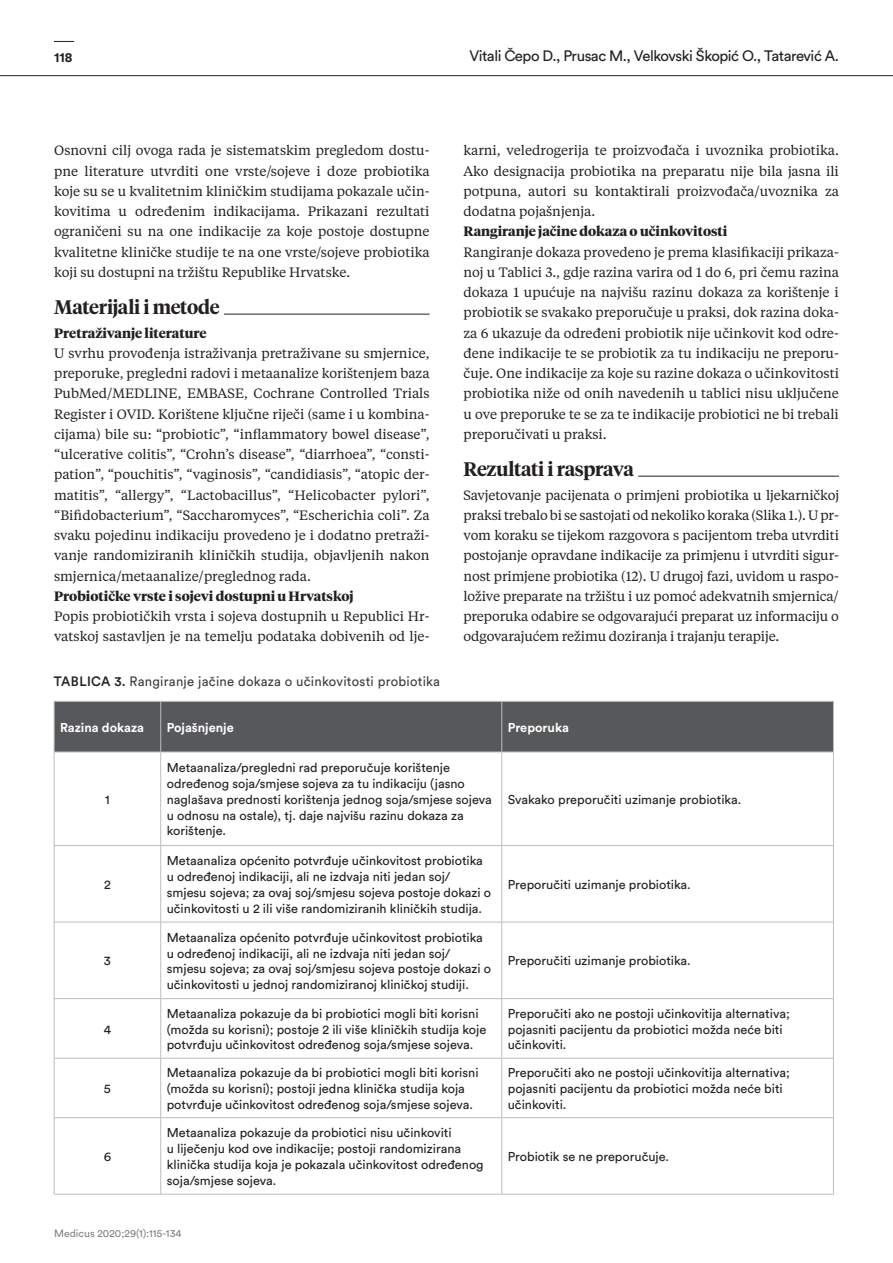
<style>
.page{position:relative;width:893px;height:1263px;background:#fff}
.page>*{position:absolute;margin:0;border:0;box-sizing:border-box;transform-origin:0 0}
.t1{font:600 19.5px "Tiempos Headline";letter-spacing:-.02em;color:#231f20}
.t2{font:15px "Circular Pro";letter-spacing:-.03em;color:#231f20}
.t3{font:13.5px/20.2px "Tiempos Headline";color:#231f20;text-align:justify}
.t4{font:700 13.5px "Tiempos Headline";color:#231f20}
.t5{font:13.5px "Circular Pro";letter-spacing:.02em;color:#3e3e3f}
.t6{font:700 13.5px "Circular Pro";color:#231f20}
.t7{font:12.75px/15.8px "Circular Pro";color:#231f20}
.t8{font:700 12.75px "Circular Pro";color:#fff}
.t9{font:10.5px "Circular Pro";color:#808285}
.s1{font-weight:500;color:#231f20}
</style>
<div class="page">
<hr style="left:54px;top:314px;width:376px;height:1px;background:#231f20">
<hr style="left:54px;top:313px;width:170px;height:3px;background:#fff">
<hr style="left:463px;top:476px;width:376px;height:1px;background:#231f20">
<hr style="left:463px;top:475px;width:175px;height:3px;background:#fff">
<hr style="left:0;top:75px;width:893px;height:1px;background:#231f20">
<svg style="left:54px;top:41px;width:20px;height:1px"></svg>
<div style="left:55px;top:702px;width:778px;height:50px;background:#57585a"></div>
<hr style="left:54px;top:701px;width:107px;height:1px;background:#bcbdc0">
<hr style="left:54px;top:702px;width:1px;height:50px;background:#bcbdc0">
<hr style="left:161px;top:701px;width:341px;height:1px;background:#bcbdc0">
<hr style="left:160px;top:702px;width:1px;height:50px;background:#bcbdc0">
<hr style="left:502px;top:701px;width:332px;height:1px;background:#bcbdc0">
<hr style="left:501px;top:702px;width:1px;height:50px;background:#bcbdc0">
<hr style="left:833px;top:702px;width:1px;height:50px;background:#bcbdc0">
<hr style="left:54px;top:752px;width:107px;height:1px;background:#bcbdc0">
<hr style="left:54px;top:752px;width:1px;height:93px;background:#bcbdc0">
<hr style="left:161px;top:752px;width:341px;height:1px;background:#bcbdc0">
<hr style="left:160px;top:752px;width:1px;height:93px;background:#bcbdc0">
<hr style="left:502px;top:752px;width:332px;height:1px;background:#bcbdc0">
<hr style="left:501px;top:752px;width:1px;height:93px;background:#bcbdc0">
<hr style="left:833px;top:752px;width:1px;height:93px;background:#bcbdc0">
<hr style="left:54px;top:845px;width:107px;height:1px;background:#bcbdc0">
<hr style="left:54px;top:846px;width:1px;height:76px;background:#bcbdc0">
<hr style="left:161px;top:845px;width:341px;height:1px;background:#bcbdc0">
<hr style="left:160px;top:846px;width:1px;height:76px;background:#bcbdc0">
<hr style="left:502px;top:845px;width:332px;height:1px;background:#bcbdc0">
<hr style="left:501px;top:846px;width:1px;height:76px;background:#bcbdc0">
<hr style="left:833px;top:846px;width:1px;height:76px;background:#bcbdc0">
<hr style="left:54px;top:922px;width:107px;height:1px;background:#bcbdc0">
<hr style="left:54px;top:922px;width:1px;height:76px;background:#bcbdc0">
<hr style="left:161px;top:922px;width:341px;height:1px;background:#bcbdc0">
<hr style="left:160px;top:922px;width:1px;height:76px;background:#bcbdc0">
<hr style="left:502px;top:922px;width:332px;height:1px;background:#bcbdc0">
<hr style="left:501px;top:922px;width:1px;height:76px;background:#bcbdc0">
<hr style="left:833px;top:922px;width:1px;height:76px;background:#bcbdc0">
<hr style="left:54px;top:998px;width:107px;height:1px;background:#bcbdc0">
<hr style="left:54px;top:999px;width:1px;height:59px;background:#bcbdc0">
<hr style="left:161px;top:998px;width:341px;height:1px;background:#bcbdc0">
<hr style="left:160px;top:999px;width:1px;height:59px;background:#bcbdc0">
<hr style="left:502px;top:998px;width:332px;height:1px;background:#bcbdc0">
<hr style="left:501px;top:999px;width:1px;height:59px;background:#bcbdc0">
<hr style="left:833px;top:999px;width:1px;height:59px;background:#bcbdc0">
<hr style="left:54px;top:1058px;width:107px;height:1px;background:#bcbdc0">
<hr style="left:54px;top:1058px;width:1px;height:59px;background:#bcbdc0">
<hr style="left:161px;top:1058px;width:341px;height:1px;background:#bcbdc0">
<hr style="left:160px;top:1058px;width:1px;height:59px;background:#bcbdc0">
<hr style="left:502px;top:1058px;width:332px;height:1px;background:#bcbdc0">
<hr style="left:501px;top:1058px;width:1px;height:59px;background:#bcbdc0">
<hr style="left:833px;top:1058px;width:1px;height:59px;background:#bcbdc0">
<hr style="left:54px;top:1117px;width:107px;height:1px;background:#bcbdc0">
<hr style="left:54px;top:1118px;width:1px;height:76px;background:#bcbdc0">
<hr style="left:161px;top:1117px;width:341px;height:1px;background:#bcbdc0">
<hr style="left:160px;top:1118px;width:1px;height:76px;background:#bcbdc0">
<hr style="left:502px;top:1117px;width:332px;height:1px;background:#bcbdc0">
<hr style="left:501px;top:1118px;width:1px;height:76px;background:#bcbdc0">
<hr style="left:833px;top:1118px;width:1px;height:76px;background:#bcbdc0">
<hr style="left:54px;top:1194px;width:107px;height:1px;background:#bcbdc0">
<hr style="left:161px;top:1194px;width:341px;height:1px;background:#bcbdc0">
<hr style="left:502px;top:1194px;width:332px;height:1px;background:#bcbdc0">
<p class="t6" style="left:54px;top:47px;width:20px">118</p>
<p class="t2" style="left:469px;top:46px;width:371px">Vitali Čepo D., Prusac M., Velkovski Škopić O., Tatarević A.</p>
<p class="t3" style="left:54px;top:140px;width:377px">Osnovni cilj ovoga rada je sistematskim pregledom dostu&shy;pne literature utvrditi one vrste/sojeve i doze probiotika koje su se u kvalitetnim kliničkim studijama pokazale učin&shy;kovitima u određenim indikacijama. Prikazani rezultati ograničeni su na one indikacije za koje postoje dostupne kvalitetne kliničke studije te na one vrste/sojeve probiotika koji su dostupni na tržištu Republike Hrvatske.</p>
<h1 class="t1" style="left:54px;top:294px;width:167px">Materijali i metode</h1>
<p class="t4" style="left:54px;top:323px;width:154px">Pretraživanje literature</p>
<p class="t3" style="left:54px;top:342px;width:377px">U svrhu provođenja istraživanja pretraživane su smjernice, preporuke, pregledni radovi i metaanalize korištenjem baza PubMed/MEDLINE, EMBASE, Cochrane Controlled Trials Register i OVID. Korištene ključne riječi (same i u kombina&shy;cijama) bile su: “probiotic”, “inflammatory bowel disease”, “ulcerative colitis”, “Crohn’s disease”, “diarrhoea”, “consti&shy;pation”, “pouchitis”, “vaginosis”, “candidiasis”, “atopic der&shy;matitis”, “allergy”, “Lactobacillus”, “Helicobacter pylori”, “Bifidobacterium”, “Saccharomyces”, “Escherichia coli”. Za svaku pojedinu indikaciju provedeno je i dodatno pretraži&shy;vanje randomiziranih kliničkih studija, objavljenih nakon smjernica/metaanalize/preglednog rada.</p>
<p class="t4" style="left:54px;top:587px;width:301px">Probiotičke vrste i sojevi dostupni u Hrvatskoj</p>
<p class="t3" style="left:54px;top:606px;width:377px">Popis probiotičkih vrsta i sojeva dostupnih u Republici Hr&shy;vatskoj sastavljen je na temelju podataka dobivenih od lje-</p>
<p class="t3" style="left:463px;top:140px;width:377px">karni, veledrogerija te proizvođača i uvoznika probiotika.<br>Ako designacija probiotika na preparatu nije bila jasna ili potpuna, autori su kontaktirali proizvođača/uvoznika za dodatna pojašnjenja.</p>
<p class="t4" style="left:463px;top:222px;width:265px">Rangiranje jačine dokaza o učinkovitosti</p>
<p class="t3" style="left:463px;top:241px;width:377px">Rangiranje dokaza provedeno je prema klasifikaciji prikaza&shy;noj u Tablici 3., gdje razina varira od 1 do 6, pri čemu razina dokaza 1 upućuje na najvišu razinu dokaza za korištenje i probiotik se svakako preporučuje u praksi, dok razina doka&shy;za 6 ukazuje da određeni probiotik nije učinkovit kod odre&shy;đene indikacije te se probiotik za tu indikaciju ne preporu&shy;čuje. One indikacije za koje su razine dokaza o učinkovitosti probiotika niže od onih navedenih u tablici nisu uključene u ove preporuke te se za te indikacije probiotici ne bi trebali preporučivati u praksi.</p>
<h1 class="t1" style="left:463px;top:456px;width:172px">Rezultati i rasprava</h1>
<p class="t3" style="left:463px;top:484px;width:377px">Savjetovanje pacijenata o primjeni probiotika u ljekarničkoj praksi trebalo bi se sastojati od nekoliko koraka (Slika 1.). U pr&shy;vom koraku se tijekom razgovora s pacijentom treba utvrditi postojanje opravdane indikacije za primjenu i utvrditi sigur&shy;nost primjene probiotika (12). U drugoj fazi, uvidom u raspo&shy;ložive preparate na tržištu i uz pomoć adekvatnih smjernica/ preporuka odabire se odgovarajući preparat uz informaciju o odgovarajućem režimu doziranja i trajanju terapije.</p>
<p class="t5" style="left:54px;top:673px;width:388px"><span class="s1">TABLICA 3.</span> Rangiranje jačine dokaza o učinkovitosti probiotika</p>
<p class="t8" style="left:60px;top:718px;width:86px">Razina dokaza</p>
<p class="t8" style="left:167px;top:718px;width:69px">Pojašnjenje</p>
<p class="t8" style="left:508px;top:718px;width:63px">Preporuka</p>
<p class="t7" style="left:105px;top:791px;width:6px">1</p>
<p class="t7" style="left:104px;top:876px;width:8px">2</p>
<p class="t7" style="left:104px;top:952px;width:9px">3</p>
<p class="t7" style="left:104px;top:1020px;width:9px">4</p>
<p class="t7" style="left:104px;top:1080px;width:8px">5</p>
<p class="t7" style="left:104px;top:1148px;width:9px">6</p>
<p class="t7" style="left:167px;top:759px;width:327px">Metaanaliza/pregledni rad preporučuje korištenje određenog soja/smjese sojeva za tu indikaciju (jasno naglašava prednosti korištenja jednog soja/smjese sojeva u odnosu na ostale), tj. daje najvišu razinu dokaza za korištenje.</p>
<p class="t7" style="left:167px;top:852px;width:326px">Metaanaliza općenito potvrđuje učinkovitost probiotika u određenoj indikaciji, ali ne izdvaja niti jedan soj/ smjesu sojeva; za ovaj soj/smjesu sojeva postoje dokazi o učinkovitosti u 2 ili više randomiziranih kliničkih studija.</p>
<p class="t7" style="left:167px;top:929px;width:326px">Metaanaliza općenito potvrđuje učinkovitost probiotika u određenoj indikaciji, ali ne izdvaja niti jedan soj/ smjesu sojeva; za ovaj soj/smjesu sojeva postoje dokazi o učinkovitosti u jednoj randomiziranoj kliničkoj studiji.</p>
<p class="t7" style="left:508px;top:791px;width:235px">Svakako preporučiti uzimanje probiotika.</p>
<p class="t7" style="left:508px;top:876px;width:185px">Preporučiti uzimanje probiotika.</p>
<p class="t7" style="left:508px;top:952px;width:185px">Preporučiti uzimanje probiotika.</p>
<p class="t7" style="left:167px;top:1005px;width:321px">Metaanaliza pokazuje da bi probiotici mogli biti korisni (možda su korisni); postoje 2 ili više kliničkih studija koje potvrđuju učinkovitost određenog soja/smjese sojeva.</p>
<p class="t7" style="left:508px;top:1005px;width:284px">Preporučiti ako ne postoji učinkovitija alternativa; pojasniti pacijentu da probiotici možda neće biti učinkoviti.</p>
<p class="t7" style="left:167px;top:1064px;width:313px">Metaanaliza pokazuje da bi probiotici mogli biti korisni (možda su korisni); postoji jedna klinička studija koja potvrđuje učinkovitost određenog soja/smjese sojeva.</p>
<p class="t7" style="left:508px;top:1064px;width:284px">Preporučiti ako ne postoji učinkovitija alternativa; pojasniti pacijentu da probiotici možda neće biti učinkoviti.</p>
<p class="t7" style="left:167px;top:1124px;width:318px">Metaanaliza pokazuje da probiotici nisu učinkoviti<br>u liječenju kod ove indikacije; postoji randomizirana klinička studija koja je pokazala učinkovitost određenog soja/smjese sojeva.</p>
<p class="t7" style="left:508px;top:1148px;width:163px">Probiotik se ne preporučuje.</p>
<p class="t9" style="left:54px;top:1227px;width:129px">Medicus 2020;29(1):115-134</p>
</div>
